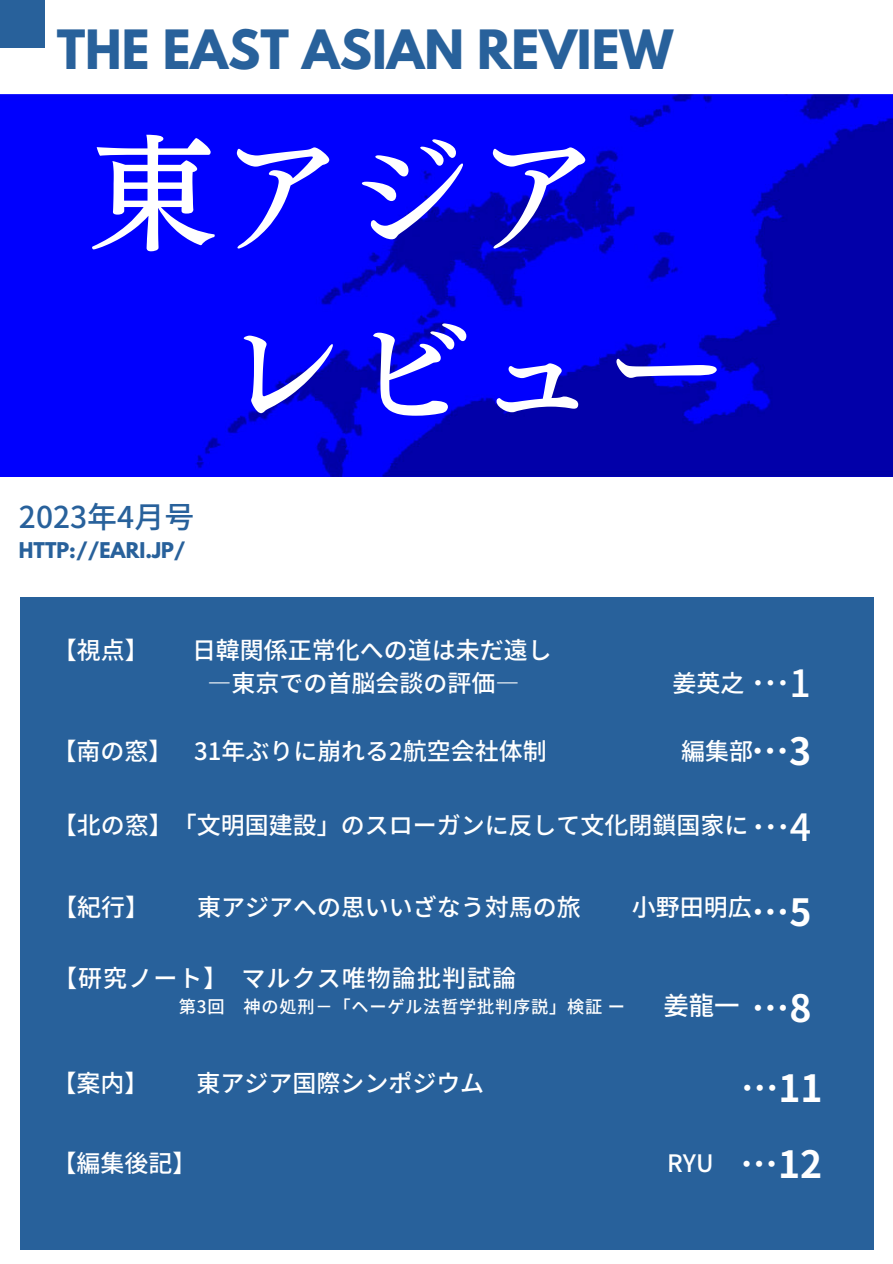
<style>
.page{position:relative;width:893px;height:1264px;background:#fff}
.page>*{position:absolute;margin:0;border:0;box-sizing:border-box;transform-origin:0 0}
.t1{font:127.95px/178.2px "Canva Telop Min Pro N D";color:#fff}
.t2{font:700 48px "League Spartan";color:#28619b}
.t3{font:700 37.5px "Noto Sans JP";color:#fff}
.t4{font:500 37.5px "Noto Sans JP";color:#fff}
.t5{font:500 30px "Noto Sans JP";color:#28619b}
.t6{font:500 25.5px "Noto Sans JP";color:#fff}
.t7{font:500 24px/32.5px "Noto Sans JP";color:#fff}
.t8{font:500 24px "Noto Sans JP";letter-spacing:.045em;color:#fff}
.t9{font:700 19.2px "League Spartan";color:#28619b}
.t10{font:500 17.25px "Noto Sans JP";letter-spacing:.045em;color:#fff}
</style>
<div class="page">
<div style="left:20px;top:597px;width:853px;height:652px;background:#28619b"></div>
<div style="left:0;top:0;width:45px;height:48px;background:#28619b"></div>
<img style="left:0;top:95px;width:892px;height:382px">
<h2 class="t2" style="left:57px;top:26px;width:618px">THE EAST ASIAN REVIEW</h2>
<h1 class="t1" style="left:217px;top:104px;width:513px;text-indent:-128px">東アジアレビュー</h1>
<p class="t5" style="left:19px;top:493px;width:177px">2023年4月号</p>
<p class="t9" style="left:19px;top:541px;width:168px">HTTP://EARI.JP/</p>
<p class="t7" style="left:53px;top:633px;width:97px">【視点】</p>
<p class="t7" style="left:207px;top:633px;width:346px;text-indent:-16px">日韓関係正常化への道は未だ遠し―東京での首脳会談の評価―</p>
<p class="t7" style="left:672px;top:665px;width:73px">姜英之</p>
<h3 class="t4" style="left:751px;top:653px;width:60px">…1</h3>
<h3 class="t3" style="left:751px;top:722px;width:61px">…3</h3>
<p class="t7" style="left:52px;top:733px;width:496px">【南の窓】 31年ぶりに崩れる2航空会社体制</p>
<p class="t7" style="left:681px;top:733px;width:73px">編集部</p>
<p class="t7" style="left:53px;top:807px;width:697px">【北の窓】「文明国建設」のスローガンに反して文化閉鎖国家に</p>
<h3 class="t4" style="left:752px;top:797px;width:60px">…4</h3>
<p class="t7" style="left:53px;top:889px;width:97px">【紀行】</p>
<p class="t7" style="left:197px;top:889px;width:385px">東アジアへの思いいざなう対馬の旅</p>
<p class="t7" style="left:631px;top:889px;width:121px">小野田明広</p>
<h3 class="t3" style="left:751px;top:882px;width:61px">…5</h3>
<p class="t8" style="left:53px;top:959px;width:464px">【研究ノート】マルクス唯物論批判試論</p>
<p class="t10" style="left:179px;top:992px;width:447px">第3回 神の処刑－「ヘーゲル法哲学批判序説」検証ー</p>
<p class="t6" style="left:663px;top:985px;width:76px">姜龍一</p>
<h3 class="t3" style="left:751px;top:978px;width:61px">…8</h3>
<p class="t7" style="left:52px;top:1065px;width:97px">【案内】</p>
<p class="t7" style="left:196px;top:1065px;width:289px">東アジア国際シンポジウム</p>
<h3 class="t3" style="left:741px;top:1058px;width:83px">…11</h3>
<p class="t7" style="left:52px;top:1145px;width:145px">【編集後記】</p>
<p class="t7" style="left:667px;top:1145px;width:48px">RYU</p>
<h3 class="t3" style="left:740px;top:1134px;width:83px">…12</h3>
</div>
